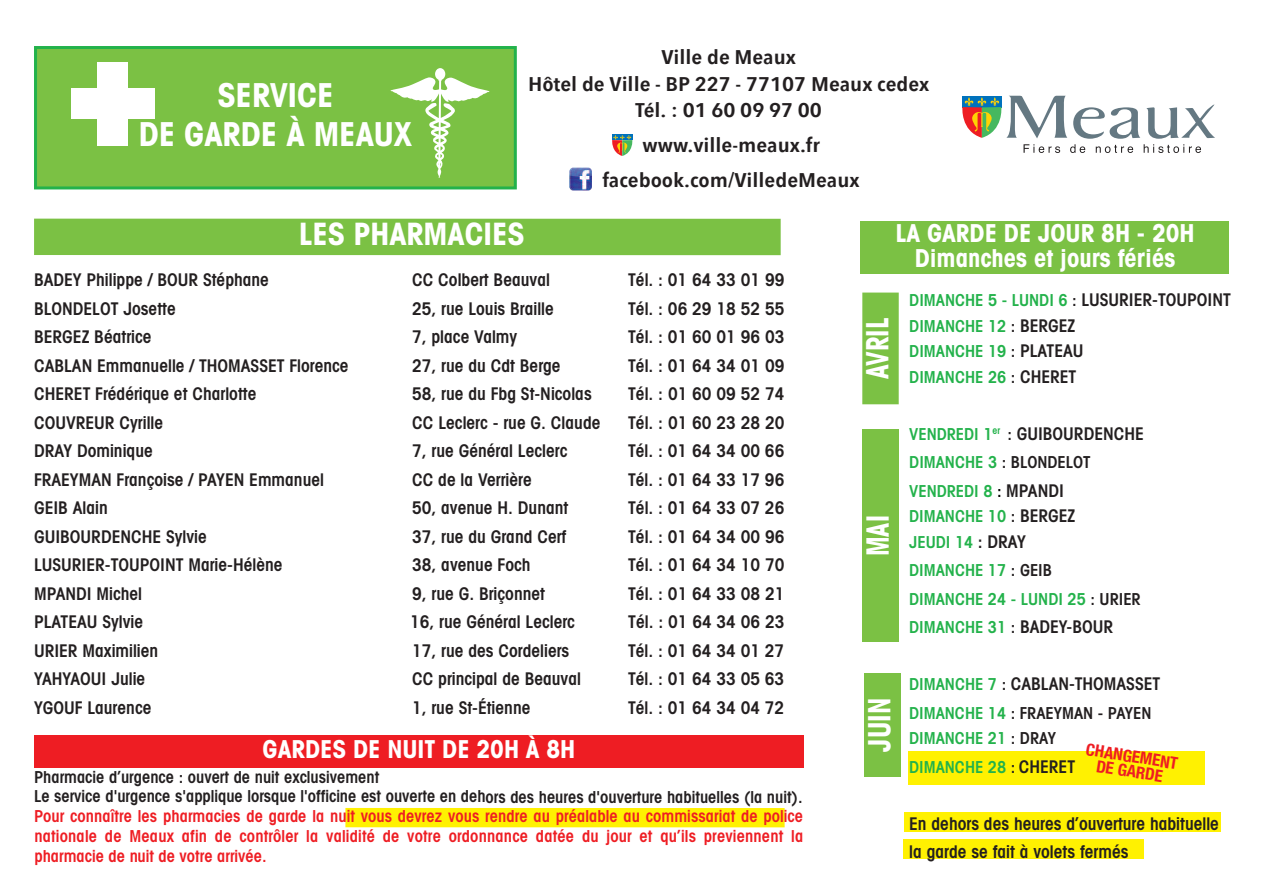
<style>
.page{position:relative;width:1263px;height:893px;background:#fff}
.page>*{position:absolute;margin:0;border:0;box-sizing:border-box;transform-origin:0 0}
.t1{font:700 condensed 33px/39.6px "Avant Garde";color:#fff;text-align:center}
.t2{font:700 condensed 30.75px "Avant Garde";color:#fff}
.t3{font:700 condensed 30.75px "Avant Garde";color:#fff;scale:.85 1}
.t4{font:700 condensed 30.75px "Avant Garde";color:#fff;scale:.87 1}
.t5{font:700 condensed 30.75px "Avant Garde";color:#fff;scale:.82 1}
.t6{font:700 condensed 24.75px/25.2px "Avant Garde";color:#fff;text-align:center}
.t7{font:600 19.8px/26.4px "Avenir Next Condensed";color:#231f20;text-align:center;scale:1.22 1}
.t8{font:18px/15px "NH77";color:#ee1d23;text-align:center}
.t9{font:600 condensed 17.55px/28.5px "Avant Garde";color:#231f20}
.t10{font:600 condensed 16.5px/25.5px "Avant Garde";color:#23b24b}
.t11{font:600 condensed 16.5px/19.8px "Avant Garde";color:#ee1d23;text-align:justify}
.t12{font:600 condensed 16.5px/19.8px "Avant Garde";color:#231f20}
.s1{font-size:16.5px;color:#23b24b}
.s2{font-size:16.5px}
.s3{color:#231f20}
.s4{font-size:17.55px;color:#231f20}
.s5{color:#000}
</style>
<div class="page">
<div style="left:345px;top:808px;width:440px;height:19px;background:#fff101"></div>
<div style="left:904px;top:812px;width:316px;height:19px;background:#fff101"></div>
<div style="left:903px;top:839px;width:241px;height:20px;background:#fff101"></div>
<div style="left:34px;top:219px;width:747px;height:36px;background:#7bc144"></div>
<div style="left:37px;top:49px;width:477px;height:137px;background:#7bc144"></div>
<div style="left:34px;top:46px;width:483px;height:143px;border:3px solid #23b24b"></div>
<svg style="left:962px;top:96px;width:253px;height:57px"></svg>
<img style="left:569px;top:168px;width:23px;height:23px">
<div style="left:612px;top:134px;width:20px;height:6px;background:#0072bc"></div>
<svg style="left:612px;top:135px;width:20px;height:21px"></svg>
<svg style="left:390px;top:68px;width:99px;height:110px"></svg>
<div style="left:861px;top:221px;width:368px;height:53px;background:#7bc144"></div>
<div style="left:862px;top:293px;width:37px;height:111px;background:#7bc144"></div>
<div style="left:98px;top:62px;width:30px;height:83px;background:#fff"></div>
<div style="left:71px;top:89px;width:83px;height:30px;background:#fff"></div>
<div style="left:862px;top:429px;width:37px;height:213px;background:#7bc144"></div>
<div style="left:34px;top:735px;width:770px;height:32px;background:#ee1d23"></div>
<div style="left:864px;top:673px;width:36px;height:104px;background:#7bc144"></div>
<div style="left:908px;top:752px;width:297px;height:33px;background:#fff101"></div>
<h1 class="t1" style="left:139px;top:74px;width:275px">SERVICE<br>DE GARDE À MEAUX</h1>
<p class="t7" style="left:528px;top:44px;width:330px">Ville de Meaux<br>Hôtel de Ville - BP 227 - 77107 Meaux cedex<br>Tél. : 01 60 09 97 00</p>
<p class="t7" style="left:602px;top:128px;width:212px;line-height:35.1px">www.ville-meaux.fr facebook.com/VilledeMeaux</p>
<h2 class="t2" style="left:299px;top:214px;width:227px">LES PHARMACIES</h2>
<p class="t9" style="left:34px;top:266px;width:236px">BADEY Philippe / BOUR Stéphane</p>
<p class="t9" style="left:412px;top:266px;width:139px">CC Colbert Beauval</p>
<p class="t9" style="left:628px;top:266px;width:158px">Tél. : 01 64 33 01 99</p>
<p class="t9" style="left:34px;top:294px;width:143px">BLONDELOT Josette</p>
<p class="t9" style="left:412px;top:294px;width:143px">25, rue Louis Braille</p>
<p class="t9" style="left:628px;top:294px;width:158px">Tél. : 06 29 18 52 55</p>
<p class="t9" style="left:34px;top:323px;width:119px">BERGEZ Béatrice</p>
<p class="t9" style="left:412px;top:323px;width:107px">7, place Valmy</p>
<p class="t9" style="left:628px;top:323px;width:158px">Tél. : 01 60 01 96 03</p>
<p class="t9" style="left:34px;top:351px;width:316px">CABLAN Emmanuelle / THOMASSET Florence</p>
<p class="t9" style="left:412px;top:351px;width:150px">27, rue du Cdt Berge</p>
<p class="t9" style="left:628px;top:351px;width:158px">Tél. : 01 64 34 01 09</p>
<p class="t9" style="left:34px;top:379px;width:224px">CHERET Frédérique et Charlotte</p>
<p class="t9" style="left:412px;top:380px;width:181px">58, rue du Fbg St-Nicolas</p>
<p class="t9" style="left:628px;top:380px;width:158px">Tél. : 01 60 09 52 74</p>
<p class="t9" style="left:34px;top:408px;width:131px">COUVREUR Cyrille</p>
<p class="t9" style="left:412px;top:408px;width:190px">CC Leclerc - rue G. Claude</p>
<p class="t9" style="left:628px;top:408px;width:158px">Tél. : 01 60 23 28 20</p>
<p class="t9" style="left:34px;top:437px;width:120px">DRAY Dominique</p>
<p class="t9" style="left:412px;top:437px;width:157px">7, rue Général Leclerc</p>
<p class="t9" style="left:628px;top:437px;width:158px">Tél. : 01 64 34 00 66</p>
<p class="t9" style="left:34px;top:465px;width:291px">FRAEYMAN Françoise / PAYEN Emmanuel</p>
<p class="t9" style="left:412px;top:465px;width:121px">CC de la Verrière</p>
<p class="t9" style="left:628px;top:465px;width:158px">Tél. : 01 64 33 17 96</p>
<p class="t9" style="left:34px;top:493px;width:75px">GEIB Alain</p>
<p class="t9" style="left:412px;top:494px;width:158px">50, avenue H. Dunant</p>
<p class="t9" style="left:628px;top:494px;width:158px">Tél. : 01 64 33 07 26</p>
<p class="t9" style="left:34px;top:522px;width:174px">GUIBOURDENCHE Sylvie</p>
<p class="t9" style="left:412px;top:522px;width:156px">37, rue du Grand Cerf</p>
<p class="t9" style="left:628px;top:522px;width:158px">Tél. : 01 64 34 00 96</p>
<p class="t9" style="left:34px;top:551px;width:250px">LUSURIER-TOUPOINT Marie-Hélène</p>
<p class="t9" style="left:412px;top:551px;width:120px">38, avenue Foch</p>
<p class="t9" style="left:628px;top:551px;width:158px">Tél. : 01 64 34 10 70</p>
<p class="t9" style="left:34px;top:579px;width:110px">MPANDI Michel</p>
<p class="t9" style="left:412px;top:579px;width:134px">9, rue G. Briçonnet</p>
<p class="t9" style="left:628px;top:579px;width:158px">Tél. : 01 64 33 08 21</p>
<p class="t9" style="left:34px;top:607px;width:111px">PLATEAU Sylvie</p>
<p class="t9" style="left:410px;top:608px;width:166px">16, rue Général Leclerc</p>
<p class="t9" style="left:628px;top:608px;width:158px">Tél. : 01 64 34 06 23</p>
<p class="t9" style="left:34px;top:636px;width:126px">URIER Maximilien</p>
<p class="t9" style="left:412px;top:636px;width:159px">17, rue des Cordeliers</p>
<p class="t9" style="left:628px;top:636px;width:158px">Tél. : 01 64 34 01 27</p>
<p class="t9" style="left:34px;top:665px;width:113px">YAHYAOUI Julie</p>
<p class="t9" style="left:412px;top:665px;width:170px">CC principal de Beauval</p>
<p class="t9" style="left:628px;top:665px;width:158px">Tél. : 01 64 33 05 63</p>
<p class="t9" style="left:34px;top:693px;width:119px">YGOUF Laurence</p>
<p class="t9" style="left:412px;top:693px;width:120px">1, rue St-Étienne</p>
<p class="t9" style="left:628px;top:693px;width:158px">Tél. : 01 64 34 04 72</p>
<h3 class="t6" style="left:263px;top:735px;width:314px">GARDES DE NUIT DE 20H À 8H</h3>
<p class="t12" style="left:34px;top:767px;width:770px">Pharmacie d’urgence : ouvert de nuit exclusivement<br>Le service d'urgence s'applique lorsque l'officine est ouverte en dehors des heures d'ouverture habituelles (la nuit).</p>
<p class="t11" style="left:34px;top:806px;width:771px">Pour connaître les pharmacies de garde la nuit vous devrez vous rendre au préalable au commissariat de police nationale de Meaux afin de contrôler la validité de votre ordonnance datée du jour et qu’ils previennent la pharmacie de nuit de votre arrivée.</p>
<h2 class="t3" style="left:858px;top:379px;width:74px;rotate:-90deg">AVRIL</h2>
<h3 class="t6" style="left:895px;top:220px;width:300px">LA GARDE DE JOUR 8H - 20H<br>Dimanches et jours fériés</h3>
<p class="t9" style="left:909px;top:285px;width:323px"><span class="s1">DIMANCHE 5 - LUNDI 6</span> <span class="s2">:</span> LUSURIER-TOUPOINT</p>
<p class="t10" style="left:909px;top:313px;width:176px">DIMANCHE 12 <span class="s3">:</span> <span class="s4">BERGEZ<br></span>DIMANCHE 19 <span class="s3">:</span> <span class="s4">PLATEAU<br></span>DIMANCHE 26 <span class="s3">:</span> <span class="s4">CHERET</span></p>
<h2 class="t5" style="left:858px;top:556px;width:51px;rotate:-90deg">MAI</h2>
<p class="t9" style="left:909px;top:419px;width:236px"><span class="s1">VENDREDI 1</span><sup>er</sup> <span class="s2">:</span> GUIBOURDENCHE</p>
<p class="t10" style="left:909px;top:448px;width:183px;line-height:28.5px">DIMANCHE 3 <span class="s3">: BLONDELOT<br></span>VENDREDI 8 <span class="s5">:</span> <span class="s4">MPANDI</span></p>
<p class="t10" style="left:909px;top:503px;width:168px">DIMANCHE 10 <span class="s3">:</span> <span class="s4">BERGEZ<br></span>JEUDI 14 <span class="s4">: DRAY</span></p>
<p class="t10" style="left:909px;top:556px;width:233px;line-height:28.5px">DIMANCHE 17 <span class="s3">: GEIB<br></span>DIMANCHE 24 - LUNDI 25 <span class="s3">: URIER<br></span>DIMANCHE 31 <span class="s3">:</span> <span class="s4">BADEY-BOUR</span></p>
<h2 class="t4" style="left:860px;top:751px;width:63px;rotate:-90deg">JUIN</h2>
<p class="t9" style="left:909px;top:669px;width:253px"><span class="s1">DIMANCHE 7</span> <span class="s2">:</span> CABLAN-THOMASSET</p>
<p class="t10" style="left:909px;top:700px;width:244px">DIMANCHE 14 <span class="s3">: FRAEYMAN - PAYEN<br></span>DIMANCHE 21 <span class="s3">: DRAY</span></p>
<p class="t8" style="left:1087px;top:743px;width:94px;rotate:9deg">CHANGEMENT<br>DE GARDE</p>
<p class="t10" style="left:909px;top:754px;width:167px">DIMANCHE 28 <span class="s3">:</span> <span class="s4">CHERET</span></p>
<p class="t9" style="left:909px;top:809px;width:311px">En dehors des heures d’ouverture habituelle la garde se fait à volets fermés</p>
</div>
